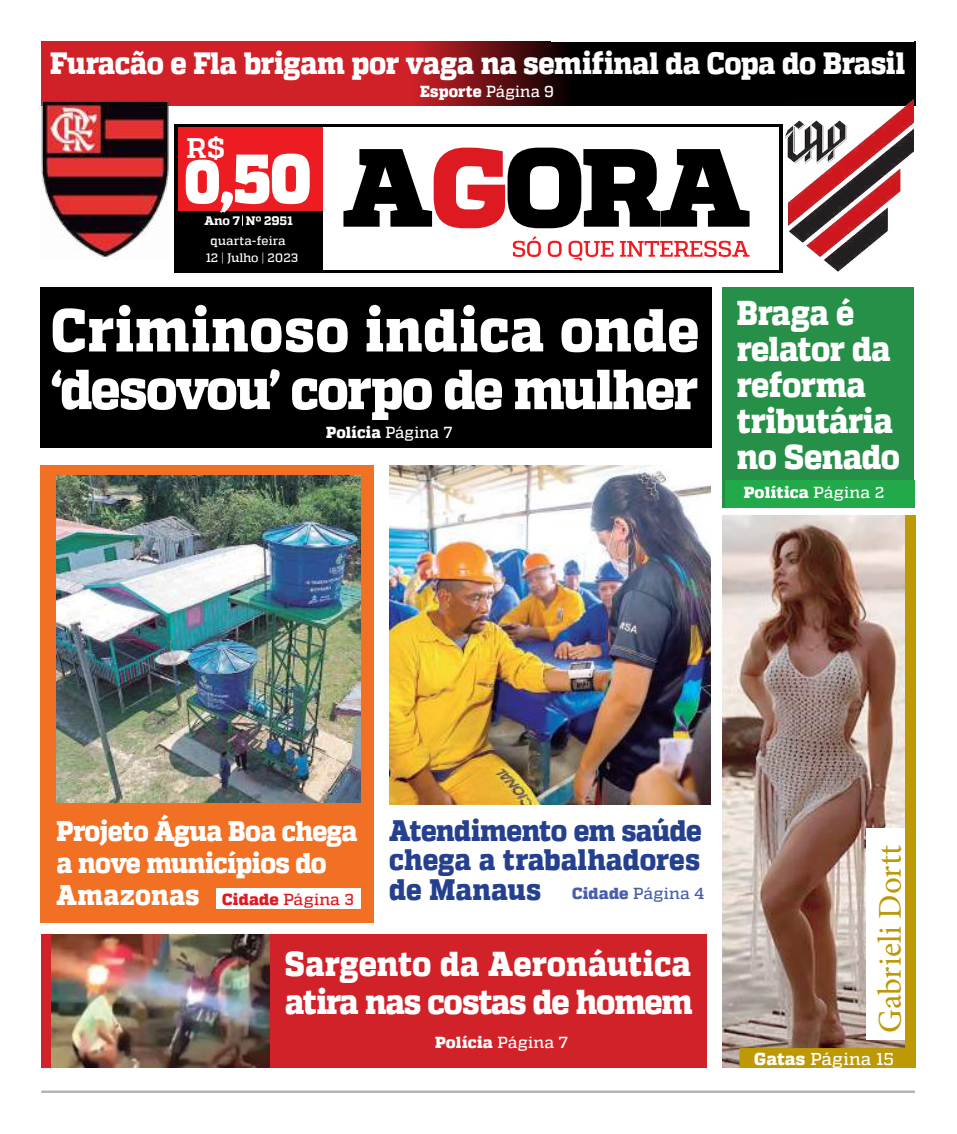
<style>
.page{position:relative;width:957px;height:1134px;background:#fff}
.page>*{position:absolute;margin:0;border:0;box-sizing:border-box;transform-origin:0 0}
.t1{font:900 60.75px "MW Quadon";color:#fff;scale:.91 1}
.t2{font:800 60.5px "MW Quadon";letter-spacing:.015em;color:#fff;scale:.9 1}
.t3{font:800 56.38px "MW Quadon";letter-spacing:-.035em;color:#fff;scale:.9 1}
.t4{font:800 34.5px/38.2px "MW Quadon";letter-spacing:-.02em;color:#fff;scale:.9 1}
.t5{font:800 34.38px/36px "MW Quadon";letter-spacing:-.015em;color:#fff;scale:.9 1}
.t6{font:33.25px "Minion Pro";color:#bc9905}
.t7{font:800 30.75px "MW Quadon";letter-spacing:-.015em;color:#fff;scale:.9 1}
.t8{font:800 29.5px/29.5px "MW Quadon";letter-spacing:-.005em;color:#24408e;scale:.9 1}
.t9{font:800 28.25px/32px "MW Quadon";letter-spacing:-.02em;color:#fff;scale:.9 1}
.t10{font:700 18.25px "MW Quadon";color:#fff}
.t11{font:500 17.12px "MW Quadon";letter-spacing:.02em;color:#fff}
.t12{font:800 16px "MW Quadon";letter-spacing:.015em;color:#fff}
.t13{font:800 16px "MW Quadon";letter-spacing:.015em;color:#fff;scale:.95 1}
.t14{font:500 16px "MW Quadon";letter-spacing:.02em;color:#dd1921}
.t15{font:500 12.25px/17.5px "MW Quadon";color:#fff}
.t16{font:800 12.25px "MW Quadon";letter-spacing:.01em;color:#fff}
.s1{font-size:28.25px}
.s2{font-size:69.38px}
.s3{font-weight:500}
.s4{font-weight:800}
.s5{font-size:16px;color:#495eaa}
.s6{font-weight:500;font-size:16px;color:#495eaa}
</style>
<div class="page">
<div style="left:35px;top:279px;width:686px;height:18px;background:#fff;opacity:.75"></div>
<div style="left:35px;top:291px;width:685px;height:159px;background:#000"></div>
<img style="left:722px;top:515px;width:183px;height:553px">
<svg style="left:41px;top:42px;width:874px;height:64px;background:#6b1114"></svg>
<div style="left:40px;top:465px;width:334px;height:457px;background:#f27023"></div>
<div style="left:722px;top:288px;width:192px;height:220px;background:#279048"></div>
<div style="left:725px;top:480px;width:189px;height:27px;background:#22aa4a"></div>
<div style="left:41px;top:934px;width:665px;height:134px;background:#d12229"></div>
<img style="left:51px;top:934px;width:218px;height:134px">
<div style="left:174px;top:210px;width:148px;height:63px;background:#000"></div>
<div style="left:174px;top:127px;width:148px;height:83px;background:#ed1c23"></div>
<hr style="left:779px;top:125px;width:3px;height:148px;background:#000">
<hr style="left:174px;top:125px;width:4px;height:148px;background:#000">
<svg style="left:343px;top:148px;width:406px;height:80px"></svg>
<svg style="left:513px;top:236px;width:28px;height:21px"></svg>
<svg style="left:548px;top:241px;width:13px;height:16px"></svg>
<svg style="left:568px;top:241px;width:45px;height:20px"></svg>
<svg style="left:620px;top:241px;width:129px;height:16px"></svg>
<hr style="left:174px;top:270px;width:608px;height:3px;background:#000">
<hr style="left:41px;top:1090px;width:874px;height:3px;background:#b1b3b5">
<img style="left:389px;top:465px;width:321px;height:340px">
<div style="left:216px;top:888px;width:144px;height:21px;background:#fff"></div>
<hr style="left:174px;top:124px;width:608px;height:3px;background:#000">
<img style="left:57px;top:476px;width:303px;height:326px">
<div style="left:866px;top:829px;width:41px;height:211px;background:#fff"></div>
<div style="left:905px;top:515px;width:10px;height:553px;background:#bc9905"></div>
<div style="left:739px;top:1048px;width:166px;height:20px;background:#bc9905"></div>
<img style="left:786px;top:100px;width:127px;height:172px">
<img style="left:41px;top:101px;width:127px;height:158px">
<p class="t7" style="left:50px;top:46px;width:952px">Furacão e Fla brigam por vaga na semifinal da Copa do Brasil</p>
<p class="t10" style="left:186px;top:137px;width:40px">R$<span class="s1">R$</span></p>
<h1 class="t1" style="left:185px;top:146px;width:140px">0,<span class="s2">50</span></h1>
<p class="t16" style="left:204px;top:214px;width:90px">Ano 7 Nº 2951</p>
<p class="t15" style="left:206px;top:232px;width:94px;text-indent:5px">quarta-feira<br>12 | Julho | 2023</p>
<p class="t13" style="left:420px;top:82px;width:142px">Esporte <span class="s3">Página 9</span></p>
<h2 class="t2" style="left:51px;top:295px;width:722px">Criminoso indica onde</h2>
<h3 class="t3" style="left:51px;top:356px;width:720px">‘desovou’ corpo de mulher</h3>
<p class="t13" style="left:326px;top:423px;width:134px">Polícia <span class="s3">Página 7</span></p>
<p class="t5" style="left:736px;top:296px;width:183px">Braga é relator da reforma tributária no Senado</p>
<p class="t12" style="left:744px;top:483px;width:142px">Política <span class="s3">Página 2</span></p>
<p class="t9" style="left:57px;top:816px;width:336px">Projeto Água Boa chega a nove municípios do<br>Amazonas</p>
<p class="t14" style="left:222px;top:890px;width:133px"><span class="s4">Cidade</span> Página 3</p>
<p class="t8" style="left:389px;top:816px;width:352px">Atendimento em saúde chega a trabalhadores de Manaus <span class="s5">Cidade</span> <span class="s6">Página 4</span></p>
<p class="t4" style="left:285px;top:945px;width:455px">Sargento da Aeronáutica atira nas costas de homem</p>
<p class="t12" style="left:435px;top:1033px;width:134px">Polícia <span class="s3">Página 7</span></p>
<p class="t6" style="left:868px;top:1033px;width:190px;rotate:-90deg">Gabrieli Dortt</p>
<p class="t11" style="left:754px;top:1049px;width:141px"><span class="s4">Gatas</span> Página 15</p>
</div>
